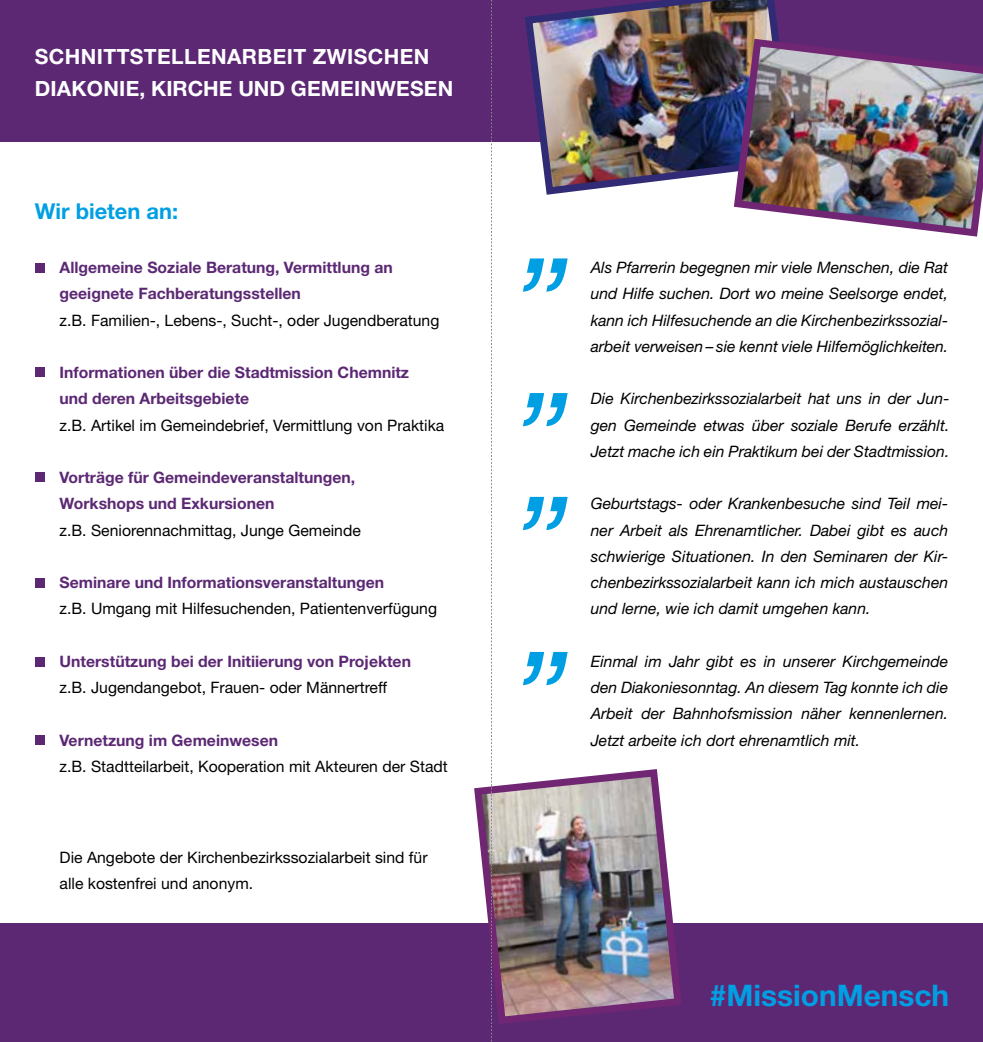
<style>
.page{position:relative;width:983px;height:1042px;background:#fff}
.page>*{position:absolute;margin:0;border:0;box-sizing:border-box;transform-origin:0 0}
.t1{font:italic 128.62px "Helvetica Neue LT Pro";color:#009fe3}
.t2{font:700 29.75px "Helvetica Neue LT Std";color:#009fe3}
.t3{font:700 21.88px "Helvetica Neue LT Std";color:#009fe3}
.t4{font:700 21px/31.5px "Helvetica Neue LT Std";letter-spacing:.02em;color:#fff}
.t5{font:italic 15.75px/26.2px "Helvetica Neue LT Pro";color:#000;text-align:justify}
.t6{font:15.75px/26.2px "Helvetica Neue LT Std";color:#000}
.t7{font:700 15.75px/26.2px "Helvetica Neue LT Std";color:#5c2874}
.s1{font-family:"Calibri";font-weight:400;font-size:21px}
.s2{font-family:"Calibri";font-size:21px;color:#5c2874}
.s3{font-weight:700;color:#5c2874}
.s4{font-weight:400;color:#000}
</style>
<div class="page">
<div style="left:0;top:923px;width:982px;height:119px;background:#5c2874"></div>
<div style="left:0;top:0;width:982px;height:142px;background:#5c2874"></div>
<img style="left:525px;top:0;width:254px;height:195px">
<img style="left:729px;top:35px;width:253px;height:202px">
<img style="left:474px;top:769px;width:208px;height:255px">
<div style="left:35px;top:263px;width:10px;height:10px;background:#5c2874"></div>
<div style="left:35px;top:367px;width:10px;height:10px;background:#5c2874"></div>
<div style="left:35px;top:472px;width:10px;height:10px;background:#5c2874"></div>
<div style="left:35px;top:578px;width:10px;height:10px;background:#5c2874"></div>
<div style="left:35px;top:657px;width:10px;height:9px;background:#5c2874"></div>
<div style="left:35px;top:735px;width:10px;height:9px;background:#5c2874"></div>
<svg style="left:491px;top:0;width:1px;height:1042px"></svg>
<h3 class="t4" style="left:35px;top:40px;width:420px">SCHNITTSTELLENARBEIT ZWISCHEN<br>DIAKONIE, KIRCHE UND GEMEINWESEN</h3>
<h3 class="t3" style="left:35px;top:198px;width:145px">Wir bieten an:</h3>
<p class="t7" style="left:60px;top:254px;width:334px;text-indent:-25px"><span class="s1">▪</span> Allgemeine Soziale Beratung, Vermittlung an geeignete Fachberatungsstellen</p>
<p class="t6" style="left:60px;top:307px;width:381px">z.B. Familien-, Lebens-, Sucht-, oder Jugendberatung</p>
<p class="t7" style="left:60px;top:359px;width:351px;text-indent:-25px"><span class="s1">▪</span> Informationen über die Stadtmission Chemnitz und deren Arbeitsgebiete</p>
<p class="t6" style="left:60px;top:412px;width:386px">z.B. Artikel im Gemeindebrief, Vermittlung von Praktika</p>
<p class="t7" style="left:60px;top:464px;width:297px;text-indent:-25px"><span class="s1">▪</span> Vorträge für Gemeindeveranstaltungen,<br>Workshops und Exkursionen</p>
<p class="t6" style="left:60px;top:517px;width:303px">z.B. Seniorennachmittag, Junge Gemeinde</p>
<p class="t6" style="left:60px;top:569px;width:379px;text-indent:-25px"><span class="s2">▪</span> <span class="s3">Seminare und Informationsveranstaltungen<br></span>z.B. Umgang mit Hilfesuchenden, Patientenverfügung</p>
<p class="t7" style="left:35px;top:648px;width:377px;text-align:center"><span class="s1">▪</span> Unterstützung bei der Initiierung von Projekten <span class="s4">z.B. Jugendangebot, Frauen- oder Männertreff</span></p>
<p class="t6" style="left:60px;top:727px;width:389px;text-indent:-25px"><span class="s2">▪</span> <span class="s3">Vernetzung im Gemeinwesen<br></span>z.B. Stadtteilarbeit, Kooperation mit Akteuren der Stadt</p>
<p class="t6" style="left:60px;top:844px;width:369px">Die Angebote der Kirchenbezirkssozialarbeit sind für alle kostenfrei und anonym.</p>
<h1 class="t1" style="left:527px;top:148px;width:56px">„</h1>
<p class="t5" style="left:590px;top:254px;width:359px">Als Pfarrerin begegnen mir viele Menschen, die Rat und Hilfe suchen. Dort wo meine Seelsorge endet, kann ich Hilfesuchende an die Kirchenbezirkssozial&shy;arbeit verweisen – sie kennt viele Hilfemöglichkeiten.</p>
<h1 class="t1" style="left:527px;top:282px;width:56px">„</h1>
<p class="t5" style="left:590px;top:385px;width:360px">Die Kirchenbezirkssozialarbeit hat uns in der Jun&shy;gen Gemeinde etwas über soziale Berufe erzählt.<br>Jetzt mache ich ein Praktikum bei der Stadtmission.</p>
<h1 class="t1" style="left:527px;top:386px;width:56px">„</h1>
<p class="t5" style="left:590px;top:490px;width:359px">Geburtstags- oder Krankenbesuche sind Teil mei&shy;ner Arbeit als Ehrenamtlicher. Dabei gibt es auch schwierige Situationen. In den Seminaren der Kir&shy;chenbezirkssozialarbeit kann ich mich austauschen und lerne, wie ich damit umgehen kann.</p>
<h1 class="t1" style="left:527px;top:541px;width:56px">„</h1>
<p class="t5" style="left:590px;top:648px;width:359px">Einmal im Jahr gibt es in unserer Kirchgemeinde den Diakoniesonntag. An diesem Tag konnte ich die Arbeit der Bahnhofsmission näher kennenlernen.<br>Jetzt arbeite ich dort ehrenamtlich mit.</p>
<h2 class="t2" style="left:709px;top:976px;width:241px">#MissionMensch</h2>
</div>
